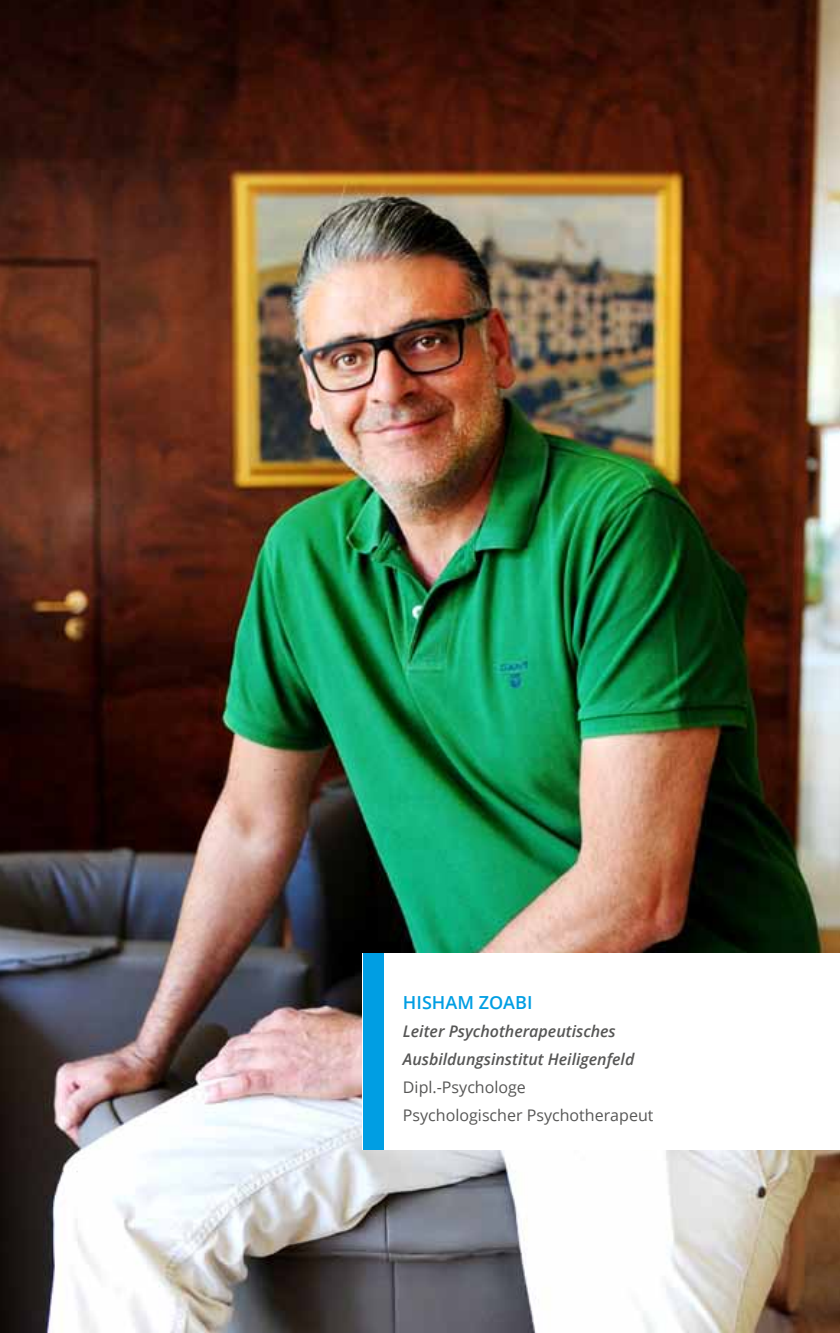
<style>
.page{position:relative;width:840px;height:1333px;background:#fff}
.page>*{position:absolute;margin:0;border:0;box-sizing:border-box;transform-origin:0 0}
.t1{font:600 18px "Open Sans";color:#009ee3}
.t2{font:italic 600 16px/28px "Open Sans";color:#565655}
.t3{font:16px/28px "Open Sans";color:#565655}
</style>
<div class="page">
<img style="left:0;top:0;width:839px;height:1332px">
<div style="left:362px;top:953px;width:477px;height:196px;background:#fff"></div>
<div style="left:363px;top:953px;width:21px;height:196px;background:#009ee3"></div>
<p class="t1" style="left:403px;top:989px;width:128px">HISHAM ZOABI</p>
<p class="t2" style="left:403px;top:1016px;width:233px">Leiter Psychotherapeutisches<br>Ausbildungsinstitut Heiligenfeld</p>
<p class="t3" style="left:403px;top:1072px;width:252px">Dipl.-Psychologe<br>Psychologischer Psychotherapeut</p>
</div>
